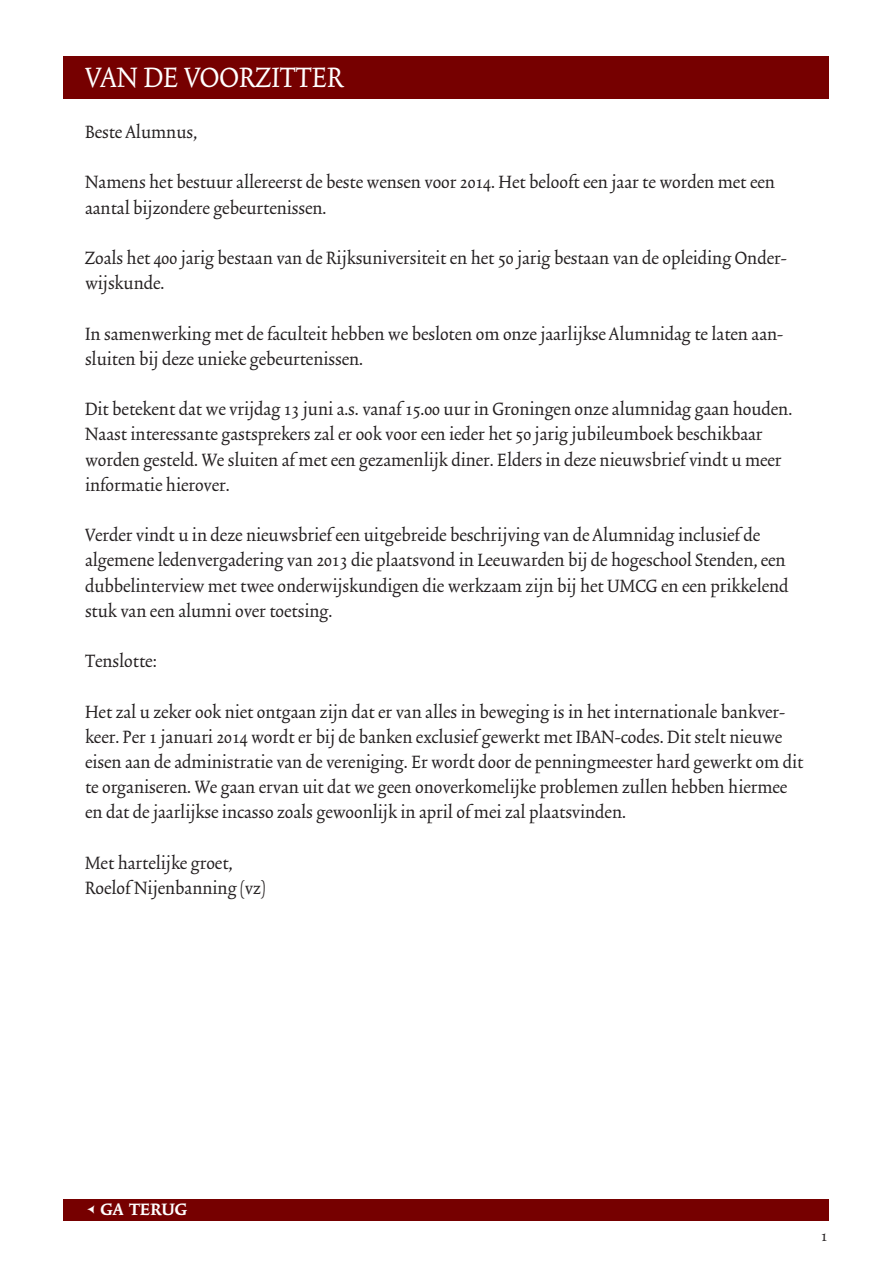
<style>
.page{position:relative;width:893px;height:1263px;background:#fff}
.page>*{position:absolute;margin:0;border:0;box-sizing:border-box;transform-origin:0 0}
.t1{font:33px "Trinite No 2 Rom Con";color:#fff}
.t2{font:21px/25.2px "Trinite No 2 Rom Con";color:#231f20}
.t3{font:700 19.5px "Trinite No 2";color:#fff}
.t4{font:18px "Trinite No 2 Rom Con";color:#231f20}
.s1{font-size:27px}
</style>
<div class="page">
<div style="left:64px;top:56px;width:765px;height:43px;background:#760000"></div>
<div style="left:64px;top:1199px;width:765px;height:21px;background:#760000"></div>
<h1 class="t1" style="left:85px;top:63px;width:260px">VAN DE VOORZITTER</h1>
<p class="t2" style="left:85px;top:121px;width:113px">Beste Alumnus,</p>
<p class="t2" style="left:85px;top:171px;width:691px">Namens het bestuur allereerst de beste wensen voor 2014. Het belooft een jaar te worden met een aantal bijzondere gebeurtenissen.</p>
<p class="t2" style="left:85px;top:247px;width:703px">Zoals het 400 jarig bestaan van de Rijksuniversiteit en het 50 jarig bestaan van de opleiding Onder&shy;wijskunde.</p>
<p class="t2" style="left:85px;top:322px;width:700px">In samenwerking met de faculteit hebben we besloten om onze jaarlijkse Alumnidag te laten aan&shy;sluiten bij deze unieke gebeurtenissen.</p>
<p class="t2" style="left:85px;top:398px;width:709px">Dit betekent dat we vrijdag 13 juni a.s. vanaf 15.00 uur in Groningen onze alumnidag gaan houden.<br>Naast interessante gastsprekers zal er ook voor een ieder het 50 jarig jubileumboek beschikbaar worden gesteld. We sluiten af met een gezamenlijk diner. Elders in deze nieuwsbriefvindt u meer informatie hierover.</p>
<p class="t2" style="left:85px;top:524px;width:705px">Verder vindt u in deze nieuwsbriefeen uitgebreide beschrijving van de Alumnidag inclusief de algemene ledenvergadering van 2013 die plaatsvond in Leeuwarden bij de hogeschool Stenden, een dubbelinterview met twee onderwijskundigen die werkzaam zijn bij het UMCG en een prikkelend stuk van een alumni over toetsing.</p>
<p class="t2" style="left:85px;top:650px;width:73px">Tenslotte:</p>
<p class="t2" style="left:85px;top:700px;width:720px">Het zal u zeker ook niet ontgaan zijn dat er van alles in beweging is in het internationale bankver&shy;keer. Per 1 januari 2014 wordt er bij de banken exclusief gewerkt met IBAN-codes. Dit stelt nieuwe eisen aan de administratie van de vereniging. Er wordt door de penningmeester hard gewerkt om dit te organiseren. We gaan ervan uit dat we geen onoverkomelijke problemen zullen hebben hiermee en dat de jaarlijkse incasso zoals gewoonlijk in april of mei zal plaatsvinden.</p>
<p class="t2" style="left:85px;top:851px;width:182px">Met hartelijke groet,<br>Roelof Nijenbanning (vz)</p>
<p class="t3" style="left:87px;top:1201px;width:102px"><span class="s1">&lt;</span> GA TERUG</p>
<p class="t4" style="left:821px;top:1227px;width:8px">1</p>
</div>
